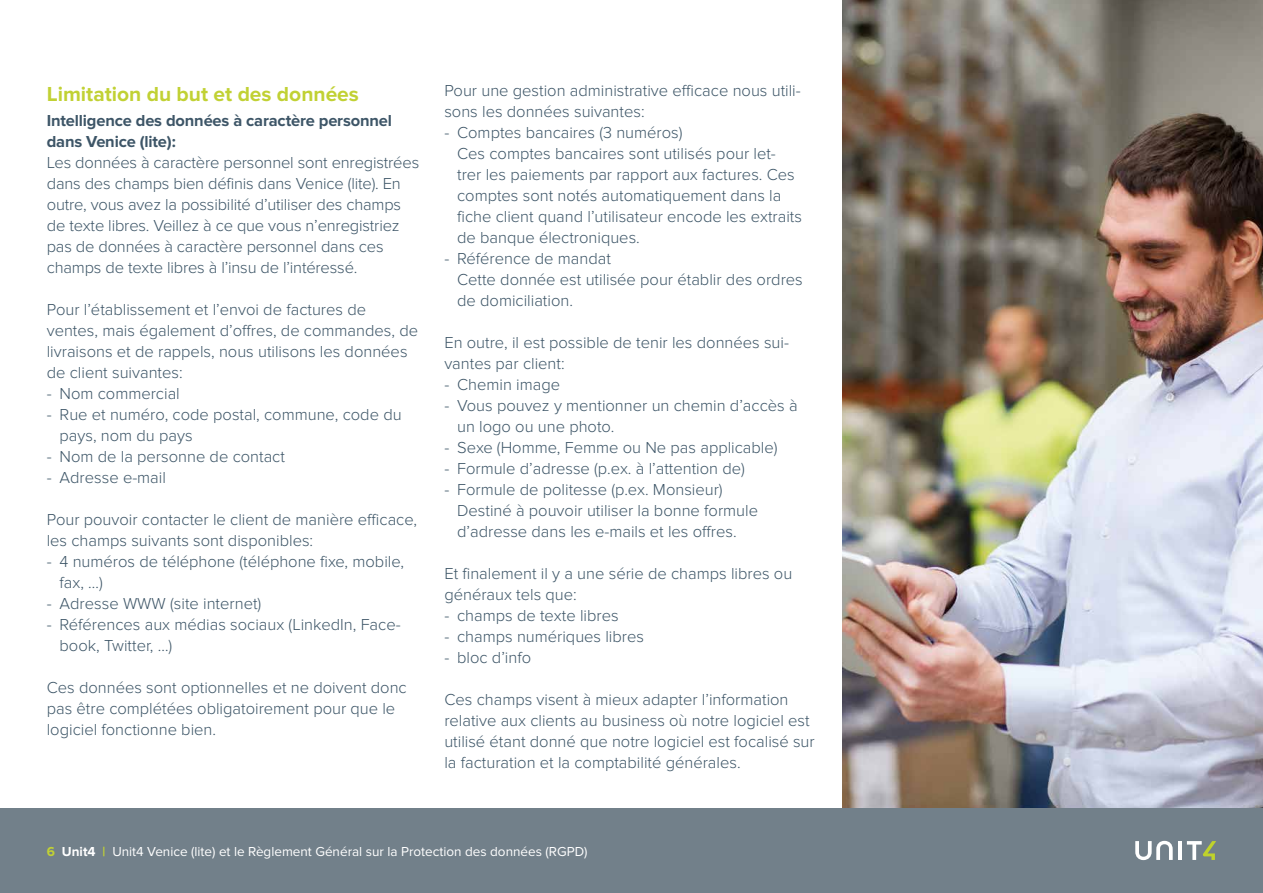
<style>
.page{position:relative;width:1263px;height:893px;background:#fff}
.page>*{position:absolute;margin:0;border:0;box-sizing:border-box;transform-origin:0 0}
.t1{font:700 21px "Proxima Nova";color:#c1d134}
.t2{font:300 16.5px/21px "Proxima Nova";color:#3d5567}
.t3{font:700 16.5px/21px "Proxima Nova";letter-spacing:-.01em;color:#3d5567}
.t4{font:13.5px "Proxima Nova";color:#fff}
.s1{font-weight:700;color:#c1d134}
.s2{font-weight:700}
</style>
<div class="page">
<img style="left:842px;top:0;width:421px;height:808px">
<div style="left:0;top:808px;width:1263px;height:85px;background:#72808a"></div>
<svg style="left:1135px;top:841px;width:38px;height:19px"></svg>
<hr style="left:1178px;top:841px;width:4px;height:19px;background:#fff">
<svg style="left:1187px;top:841px;width:29px;height:19px"></svg>
<p class="t1" style="left:47px;top:82px;width:314px">Limitation du but et des données</p>
<p class="t3" style="left:47px;top:110px;width:347px">Intelligence des données à caractère personnel dans Venice (lite):</p>
<p class="t2" style="left:47px;top:152px;width:374px">Les données à caractère personnel sont enregistrées dans des champs bien définis dans Venice (lite). En outre, vous avez la possibilité d’utiliser des champs de texte libres. Veillez à ce que vous n’enregistriez pas de données à caractère personnel dans ces champs de texte libres à l’insu de l’intéressé.</p>
<p class="t2" style="left:47px;top:299px;width:373px">Pour l’établissement et l’envoi de factures de ventes, mais également d’offres, de commandes, de livraisons et de rappels, nous utilisons les données de client suivantes:</p>
<p class="t2" style="left:47px;top:383px;width:135px">- Nom commercial</p>
<p class="t2" style="left:60px;top:404px;width:344px;text-indent:-13px">- Rue et numéro, code postal, commune, code du pays, nom du pays</p>
<p class="t2" style="left:47px;top:446px;width:240px">- Nom de la personne de contact</p>
<p class="t2" style="left:47px;top:467px;width:121px">- Adresse e-mail</p>
<p class="t2" style="left:47px;top:509px;width:372px">Pour pouvoir contacter le client de manière efficace, les champs suivants sont disponibles:</p>
<p class="t2" style="left:60px;top:551px;width:346px;text-indent:-13px">- 4 numéros de téléphone (téléphone fixe, mobile, fax, …)</p>
<p class="t2" style="left:47px;top:593px;width:216px">- Adresse WWW (site internet)</p>
<p class="t2" style="left:60px;top:614px;width:343px;text-indent:-13px">- Références aux médias sociaux (LinkedIn, Face&shy;book, Twitter, …)</p>
<p class="t2" style="left:47px;top:677px;width:361px">Ces données sont optionnelles et ne doivent donc pas être complétées obligatoirement pour que le logiciel fonctionne bien.</p>
<p class="t2" style="left:444px;top:80px;width:358px">Pour une gestion administrative efficace nous utili&shy;sons les données suivantes:</p>
<p class="t2" style="left:457px;top:122px;width:346px;text-indent:-13px">- Comptes bancaires (3 numéros)<br>Ces comptes bancaires sont utilisés pour let&shy;trer les paiements par rapport aux factures. Ces comptes sont notés automatiquement dans la fiche client quand l’utilisateur encode les extraits de banque électroniques.</p>
<p class="t2" style="left:457px;top:248px;width:347px;text-indent:-13px">- Référence de mandat<br>Cette donnée est utilisée pour établir des ordres de domiciliation.</p>
<p class="t2" style="left:444px;top:332px;width:346px">En outre, il est possible de tenir les données sui&shy;vantes par client:</p>
<p class="t2" style="left:444px;top:374px;width:117px">- Chemin image</p>
<p class="t2" style="left:457px;top:395px;width:342px;text-indent:-13px">- Vous pouvez y mentionner un chemin d’accès à un logo ou une photo.</p>
<p class="t2" style="left:444px;top:437px;width:335px">- Sexe (Homme, Femme ou Ne pas applicable)</p>
<p class="t2" style="left:444px;top:458px;width:302px">- Formule d’adresse (p.ex. à l’attention de)</p>
<p class="t2" style="left:457px;top:479px;width:302px;text-indent:-13px">- Formule de politesse (p.ex. Monsieur)<br>Destiné à pouvoir utiliser la bonne formule d’adresse dans les e-mails et les offres.</p>
<p class="t2" style="left:444px;top:563px;width:349px">Et finalement il y a une série de champs libres ou généraux tels que:</p>
<p class="t2" style="left:444px;top:605px;width:176px">- champs de texte libres</p>
<p class="t2" style="left:444px;top:626px;width:201px">- champs numériques libres</p>
<p class="t2" style="left:444px;top:647px;width:88px">- bloc d’info</p>
<p class="t2" style="left:444px;top:689px;width:372px">Ces champs visent à mieux adapter l’information relative aux clients au business où notre logiciel est utilisé étant donné que notre logiciel est focalisé sur la facturation et la comptabilité générales.</p>
<p class="t4" style="left:47px;top:843px;width:542px"><span class="s1">6</span> <span class="s2">Unit4</span> <span class="s1">|</span> Unit4 Venice (lite) et le Règlement Général sur la Protection des données (RGPD)</p>
</div>
